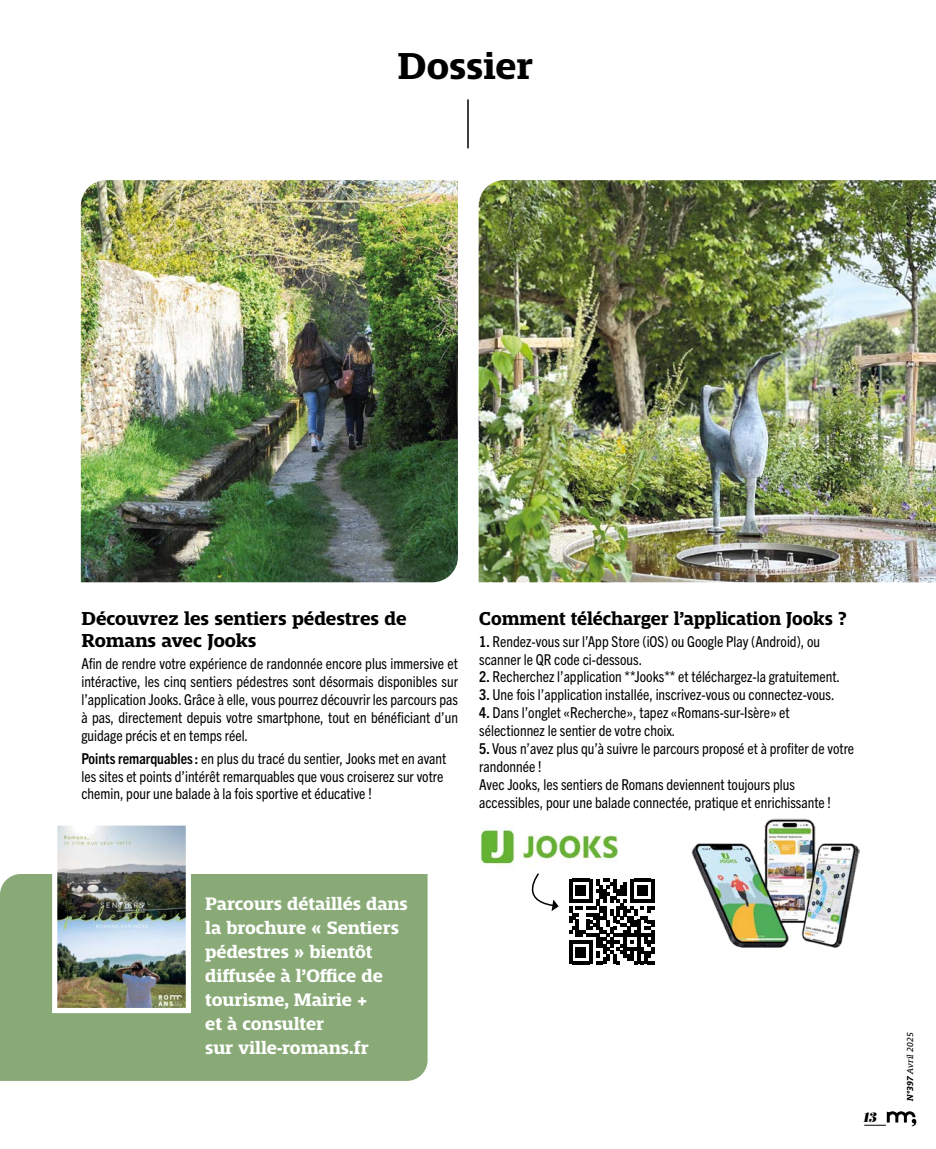
<style>
.page{position:relative;width:936px;height:1149px;background:#fff}
.page>*{position:absolute;margin:0;border:0;box-sizing:border-box;transform-origin:0 0}
.t1{font:700 39px "Mislab Std";color:#000}
.t2{font:700 19.5px/22.5px "Mislab Std";color:#000}
.t3{font:700 19.5px "Mislab Std";color:#000;scale:.95 1}
.t4{font:700 18.75px/24px "Mislab Std";color:#fff}
.t5{font:condensed 15px/17.9px "Trade Gothic Next LT Pro";color:#000}
.t6{font:italic 13.35px "Abril Display Bl";color:#000}
.t7{font:italic 9px "Mislab Std";color:#000}
.s1{font-weight:700}
</style>
<div class="page">
<hr style="left:467px;top:99px;width:1px;height:49px;background:#000">
<img style="left:480px;top:828px;width:139px;height:41px">
<img style="left:691px;top:818px;width:168px;height:130px">
<img style="left:81px;top:180px;width:377px;height:402px">
<img style="left:478px;top:180px;width:457px;height:402px">
<svg style="left:569px;top:878px;width:85px;height:86px"></svg>
<svg style="left:531px;top:873px;width:27px;height:37px"></svg>
<div style="left:0;top:874px;width:427px;height:206px;background:#89aa77"></div>
<img style="left:49px;top:825px;width:144px;height:190px">
<svg style="left:864px;top:1111px;width:52px;height:14px"></svg>
<h1 class="t1" style="left:397px;top:47px;width:137px">Dossier</h1>
<h2 class="t2" style="left:81px;top:607px;width:326px">Découvrez les sentiers pédestres de<br>Romans avec Jooks</h2>
<p class="t5" style="left:81px;top:653px;width:378px;text-align:justify">Afin de rendre votre expérience de randonnée encore plus immersive et intéractive, les cinq sentiers pédestres sont désormais disponibles sur l’application Jooks. Grâce à elle, vous pourrez découvrir les parcours pas à pas, directement depuis votre smartphone, tout en bénéficiant d’un guidage précis et en temps réel.</p>
<p class="t5" style="left:81px;top:748px;width:366px"><span class="s1">Points remarquables :</span> en plus du tracé du sentier, Jooks met en avant les sites et points d’intérêt remarquables que vous croiserez sur votre chemin, pour une balade à la fois sportive et éducative !</p>
<h2 class="t3" style="left:479px;top:608px;width:388px">Comment télécharger l’application Jooks ?</h2>
<p class="t5" style="left:479px;top:631px;width:342px"><span class="s1">1.</span> Rendez-vous sur l’App Store (iOS) ou Google Play (Android), ou scanner le QR code ci-dessous.</p>
<p class="t5" style="left:479px;top:667px;width:362px"><span class="s1">2.</span> Recherchez l’application **Jooks** et téléchargez-la gratuitement.</p>
<p class="t5" style="left:479px;top:684px;width:357px"><span class="s1">3.</span> Une fois l’application installée, inscrivez-vous ou connectez-vous.</p>
<p class="t5" style="left:479px;top:702px;width:312px"><span class="s1">4.</span> Dans l’onglet «Recherche», tapez «Romans-sur-Isère» et sélectionnez le sentier de votre choix.</p>
<p class="t5" style="left:479px;top:738px;width:376px"><span class="s1">5.</span> Vous n’avez plus qu’à suivre le parcours proposé et à profiter de votre randonnée !<br>Avec Jooks, les sentiers de Romans deviennent toujours plus accessibles, pour une balade connectée, pratique et enrichissante !</p>
<p class="t4" style="left:205px;top:891px;width:204px">Parcours détaillés dans la brochure « Sentiers pédestres » bientôt diffusée à l’Office de tourisme, Mairie +<br>et à consulter<br>sur ville-romans.fr</p>
<p class="t6" style="left:863px;top:1107px;width:16px">13</p>
<p class="t7" style="left:905px;top:1100px;width:70px;rotate:-90deg"><span class="s1">N°397</span> Avril 2025</p>
</div>
